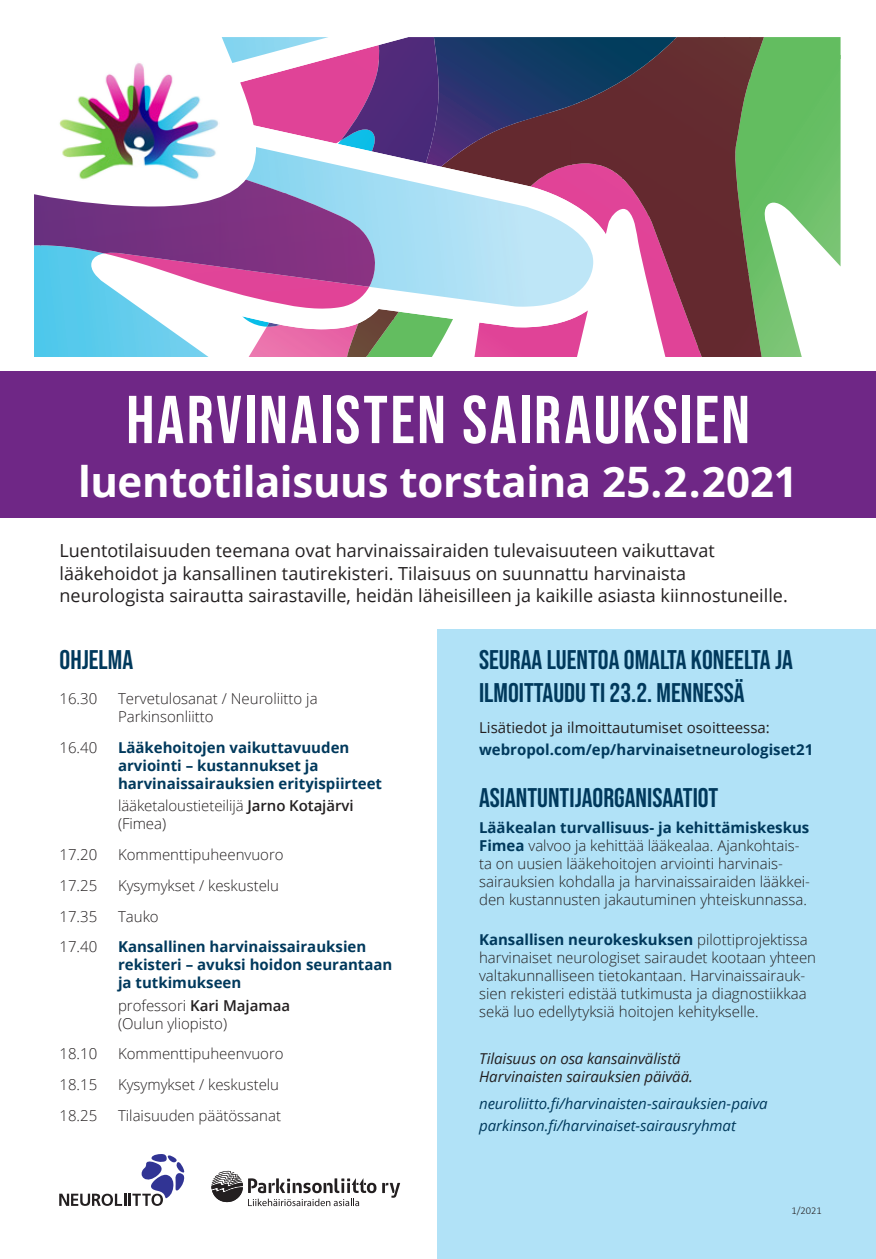
<style>
.page{position:relative;width:876px;height:1259px;background:#fff}
.page>*{position:absolute;margin:0;border:0;box-sizing:border-box;transform-origin:0 0}
.t1{font:67.5px "Bebas Neue";letter-spacing:.03em;color:#fff}
.t2{font:700 42px "Open Sans";letter-spacing:-.01em;color:#fff}
.t3{font:27px/32.5px "Bebas Neue";color:#00395c}
.t4{font:18px/22.5px "Open Sans";color:#231f20}
.t5{font:300 15px/18px "Open Sans";color:#231f20}
.t6{font:700 15px/18px "Open Sans";color:#00395c}
.t7{font:italic 15px/22.2px "Open Sans";letter-spacing:-.005em;color:#00395c}
.t8{font:italic 15px/18px "Open Sans";letter-spacing:-.005em;color:#231f20}
.t9{font:300 10.5px "Calibri";color:#231f20}
.s1{font-weight:600}
.s2{font-weight:400;color:#231f20}
.s3{font-weight:700;color:#00395c}
</style>
<div class="page">
<div style="left:0;top:371px;width:876px;height:147px;background:#6f2786"></div>
<svg style="left:750px;top:37px;width:90px;height:320px"></svg>
<svg style="left:631px;top:216px;width:68px;height:141px"></svg>
<img style="left:725px;top:273px;width:37px;height:84px">
<div style="left:699px;top:37px;width:26px;height:320px;background:#64292f"></div>
<img style="left:673px;top:167px;width:27px;height:184px">
<img style="left:648px;top:167px;width:26px;height:115px">
<img style="left:724px;top:37px;width:26px;height:237px">
<img style="left:624px;top:167px;width:25px;height:49px">
<img style="left:749px;top:37px;width:15px;height:43px">
<svg style="left:624px;top:37px;width:96px;height:130px"></svg>
<svg style="left:593px;top:37px;width:31px;height:227px"></svg>
<svg style="left:34px;top:37px;width:559px;height:320px"></svg>
<img style="left:246px;top:207px;width:104px;height:77px">
<img style="left:349px;top:221px;width:27px;height:66px">
<img style="left:34px;top:207px;width:6px;height:38px">
<img style="left:66px;top:207px;width:154px;height:60px">
<div style="left:220px;top:207px;width:27px;height:63px;background:#7d3281"></div>
<img style="left:40px;top:207px;width:27px;height:40px">
<svg style="left:34px;top:37px;width:324px;height:170px"></svg>
<img style="left:58px;top:61px;width:161px;height:122px">
<div style="left:438px;top:629px;width:438px;height:630px;background:#b1e2f7"></div>
<svg style="left:59px;top:1154px;width:126px;height:51px"></svg>
<svg style="left:382px;top:1182px;width:18px;height:15px"></svg>
<svg style="left:211px;top:1170px;width:165px;height:36px"></svg>
<p class="t1" style="left:126px;top:381px;width:625px">HARVINAISTEN SAIRAUKSIEN</p>
<p class="t2" style="left:78px;top:452px;width:721px">luentotilaisuus torstaina 25.2.2021</p>
<p class="t4" style="left:60px;top:539px;width:730px">Luentotilaisuuden teemana ovat harvinaissairaiden tulevaisuuteen vaikuttavat lääkehoidot ja kansallinen tautirekisteri. Tilaisuus on suunnattu harvinaista neurologista sairautta sairastaville, heidän läheisilleen ja kaikille asiasta kiinnostuneille.</p>
<p class="t3" style="left:60px;top:643px;width:75px">OHJELMA</p>
<p class="t5" style="left:60px;top:689px;width:39px">16.30</p>
<p class="t5" style="left:118px;top:689px;width:201px">Tervetulosanat / Neuroliitto ja<br>Parkinsonliitto</p>
<p class="t5" style="left:60px;top:738px;width:39px">16.40</p>
<p class="t6" style="left:118px;top:738px;width:266px">Lääkehoitojen vaikuttavuuden arviointi – kustannukset ja harvinaissairauksien erityispiirteet</p>
<p class="t5" style="left:118px;top:796px;width:237px">lääketaloustieteilijä <span class="s1">Jarno Kotajärvi </span>(Fimea)</p>
<p class="t5" style="left:60px;top:845px;width:39px">17.20</p>
<p class="t5" style="left:118px;top:845px;width:167px">Kommenttipuheenvuoro</p>
<p class="t5" style="left:60px;top:876px;width:39px">17.25</p>
<p class="t5" style="left:118px;top:876px;width:163px">Kysymykset / keskustelu</p>
<p class="t5" style="left:60px;top:906px;width:39px">17.35</p>
<p class="t5" style="left:118px;top:906px;width:42px">Tauko</p>
<p class="t5" style="left:60px;top:937px;width:39px">17.40</p>
<p class="t6" style="left:118px;top:937px;width:276px">Kansallinen harvinaissairauksien rekisteri – avuksi hoidon seurantaan ja tutkimukseen</p>
<p class="t5" style="left:118px;top:995px;width:174px">professori <span class="s1">Kari Majamaa </span>(Oulun yliopisto)</p>
<p class="t5" style="left:60px;top:1044px;width:39px">18.10</p>
<p class="t5" style="left:118px;top:1044px;width:167px">Kommenttipuheenvuoro</p>
<p class="t5" style="left:60px;top:1075px;width:39px">18.15</p>
<p class="t5" style="left:118px;top:1075px;width:163px">Kysymykset / keskustelu</p>
<p class="t5" style="left:60px;top:1106px;width:39px">18.25</p>
<p class="t5" style="left:118px;top:1106px;width:164px">Tilaisuuden päätössanat</p>
<p class="t3" style="left:479px;top:643px;width:315px">SEURAA LUENTOA OMALTA KONEELTA JA<br>ILMOITTAUDU TI 23.2. MENNESSÄ</p>
<p class="t6" style="left:479px;top:715px;width:336px;line-height:22.2px"><span class="s2">Lisätiedot ja ilmoittautumiset osoitteessa: </span>webropol.com/ep/harvinaisetneurologiset21</p>
<p class="t3" style="left:479px;top:781px;width:241px">ASIANTUNTIJAORGANISAATIOT</p>
<p class="t5" style="left:479px;top:818px;width:332px"><span class="s3">Lääkealan turvallisuus- ja kehittämiskeskus Fimea</span> valvoo ja kehittää lääkealaa. Ajankohtais&shy;ta on uusien lääkehoitojen arviointi harvinais&shy;sairauksien kohdalla ja harvinaissairaiden lääkkei&shy;den kustannusten jakautuminen yhteiskunnassa.</p>
<p class="t5" style="left:479px;top:929px;width:339px"><span class="s3">Kansallisen neurokeskuksen</span> pilottiprojektissa harvinaiset neurologiset sairaudet kootaan yhteen valtakunnalliseen tietokantaan. Harvinaissairauk&shy;sien rekisteri edistää tutkimusta ja diagnostiikkaa sekä luo edellytyksiä hoitojen kehitykselle.</p>
<p class="t8" style="left:479px;top:1049px;width:215px">Tilaisuus on osa kansainvälistä<br>Harvinaisten sairauksien päivää.</p>
<p class="t7" style="left:479px;top:1092px;width:290px">neuroliitto.fi/harvinaisten-sairauksien-paiva parkinson.fi/harvinaiset-sairausryhmat</p>
<p class="t9" style="left:791px;top:1204px;width:32px">1/2021</p>
</div>
